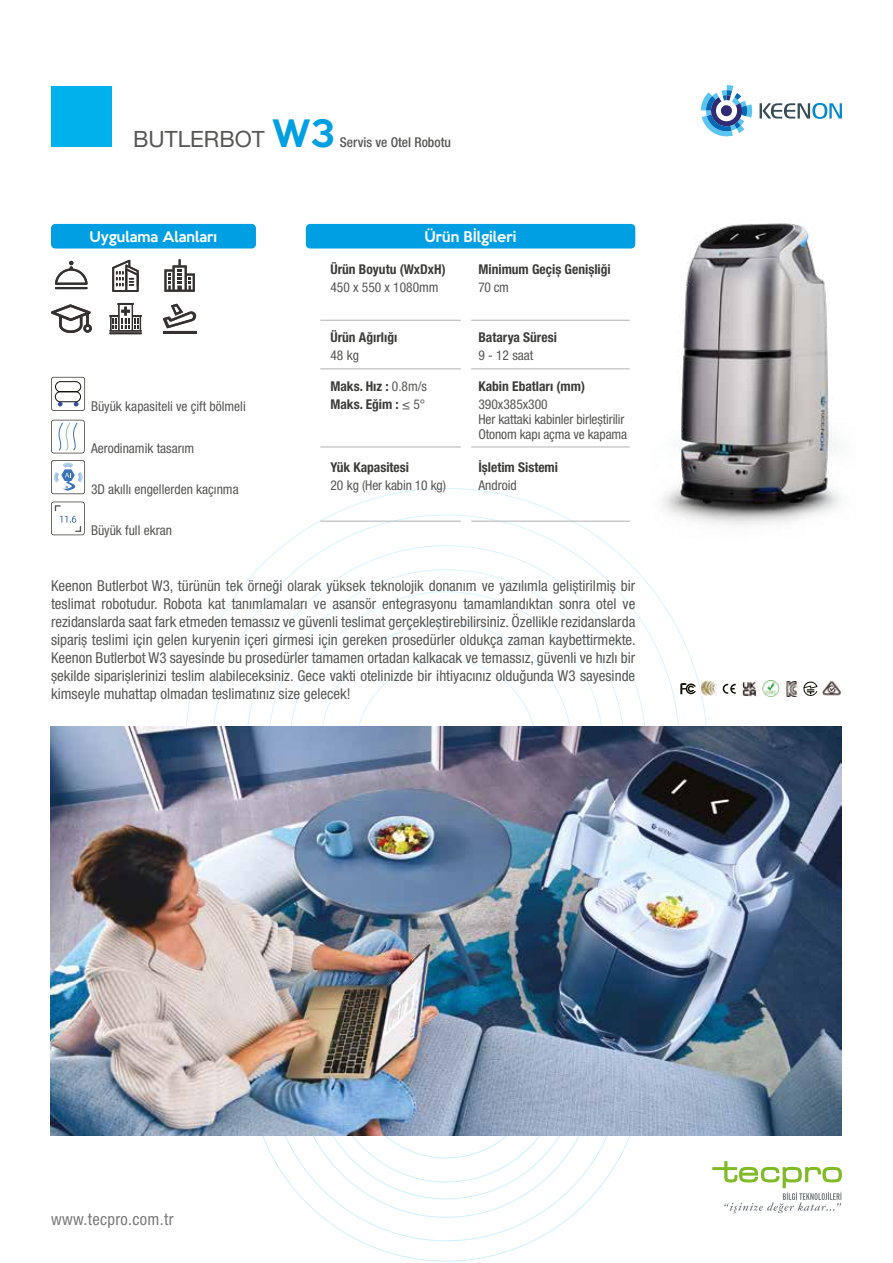
<style>
.page{position:relative;width:893px;height:1263px;background:#fff}
.page>*{position:absolute;margin:0;border:0;box-sizing:border-box;transform-origin:0 0}
.t1{font:22.5px "Helvetica Neue LT Pro";color:#575756}
.t2{font:condensed 16.5px "Helvetica Neue LT Pro";letter-spacing:.02em;color:#7c7b7b}
.t3{font:condensed 15px/18px "Helvetica Neue LT Pro";color:#575756;text-align:justify}
.t4{font:condensed 13.5px/15px "Helvetica Neue LT Pro";color:#575756}
.t5{font:700 condensed 13.5px/18px "Helvetica Neue LT Pro";color:#3c3c3b}
.t6{font:500 13.5px "Keep Calm";color:#fff}
.t7{font:500 condensed 13.5px "Helvetica Neue LT Pro";color:#575756}
.s1{font-family:"Keep Calm";font-weight:500;font-size:34.5px;color:#009fe3}
.s2{font-weight:400;color:#575756}
</style>
<div class="page">
<svg style="left:712px;top:1161px;width:130px;height:52px"></svg>
<svg style="left:760px;top:103px;width:82px;height:16px"></svg>
<svg style="left:701px;top:85px;width:51px;height:51px"></svg>
<div style="left:51px;top:86px;width:61px;height:61px;background:#00b1eb"></div>
<div style="left:51px;top:224px;width:205px;height:24px;background:#009fe3;border-radius:4px"></div>
<div style="left:306px;top:224px;width:329px;height:24px;background:#009fe3;border-radius:4px"></div>
<svg style="left:164px;top:259px;width:31px;height:33px"></svg>
<svg style="left:163px;top:304px;width:34px;height:29px"></svg>
<hr style="left:163px;top:331px;width:33px;height:2px;background:#343130">
<svg style="left:110px;top:303px;width:32px;height:31px"></svg>
<hr style="left:55px;top:287px;width:33px;height:2px;background:#343130">
<svg style="left:55px;top:261px;width:33px;height:24px"></svg>
<svg style="left:51px;top:304px;width:41px;height:29px"></svg>
<svg style="left:112px;top:260px;width:27px;height:32px"></svg>
<hr style="left:320px;top:320px;width:141px;height:1px;background:#b3b2b2">
<hr style="left:320px;top:369px;width:141px;height:1px;background:#b3b2b2">
<hr style="left:320px;top:447px;width:141px;height:1px;background:#b3b2b2">
<hr style="left:320px;top:521px;width:141px;height:1px;background:#b3b2b2">
<hr style="left:471px;top:320px;width:159px;height:1px;background:#b3b2b2">
<hr style="left:471px;top:369px;width:159px;height:1px;background:#b3b2b2">
<hr style="left:471px;top:447px;width:159px;height:1px;background:#b3b2b2">
<hr style="left:471px;top:521px;width:159px;height:1px;background:#b3b2b2">
<img style="left:663px;top:223px;width:178px;height:302px">
<svg style="left:51px;top:377px;width:34px;height:34px"></svg>
<svg style="left:51px;top:420px;width:34px;height:33px"></svg>
<svg style="left:51px;top:460px;width:34px;height:34px"></svg>
<svg style="left:51px;top:502px;width:34px;height:33px"></svg>
<svg style="left:722px;top:684px;width:14px;height:10px"></svg>
<img style="left:762px;top:681px;width:18px;height:16px">
<svg style="left:803px;top:681px;width:14px;height:15px"></svg>
<img style="left:741px;top:681px;width:17px;height:15px">
<img style="left:701px;top:681px;width:16px;height:15px">
<svg style="left:680px;top:683px;width:16px;height:12px"></svg>
<img style="left:784px;top:682px;width:15px;height:14px">
<img style="left:822px;top:681px;width:19px;height:15px">
<img style="left:51px;top:727px;width:791px;height:408px">
<h1 class="t1" style="left:133px;top:125px;width:204px">BUTLERBOT <span class="s1">W3</span></h1>
<p class="t7" style="left:340px;top:134px;width:112px">Servis ve Otel Robotu</p>
<p class="t6" style="left:90px;top:225px;width:129px">Uygulama Alanları</p>
<p class="t6" style="left:425px;top:225px;width:93px">Ürün Bİlgileri</p>
<p class="t5" style="left:330px;top:260px;width:117px">Ürün Boyutu (WxDxH)</p>
<p class="t4" style="left:330px;top:279px;width:110px">450 x 550 x 1080mm</p>
<p class="t5" style="left:478px;top:260px;width:134px">Minimum Geçiş Genişliği</p>
<p class="t4" style="left:478px;top:279px;width:32px">70 cm</p>
<p class="t4" style="left:91px;top:398px;width:156px">Büyük kapasiteli ve çift bölmeli</p>
<p class="t4" style="left:91px;top:441px;width:105px">Aerodinamik tasarım</p>
<p class="t4" style="left:91px;top:481px;width:149px">3D akıllı engellerden kaçınma</p>
<p class="t4" style="left:91px;top:523px;width:82px">Büyük full ekran</p>
<p class="t5" style="left:330px;top:328px;width:68px">Ürün Ağırlığı</p>
<p class="t4" style="left:330px;top:348px;width:30px">48 kg</p>
<p class="t5" style="left:330px;top:377px;width:98px">Maks. Hız : <span class="s2">0.8m/s<br></span>Maks. Eğim : <span class="s2">≤ 5°</span></p>
<p class="t5" style="left:330px;top:458px;width:80px">Yük Kapasitesi</p>
<p class="t4" style="left:330px;top:478px;width:117px">20 kg (Her kabin 10 kg)</p>
<p class="t5" style="left:478px;top:328px;width:80px">Batarya Süresi</p>
<p class="t4" style="left:478px;top:348px;width:57px">9 - 12 saat</p>
<p class="t5" style="left:478px;top:377px;width:108px">Kabin Ebatları (mm)</p>
<p class="t4" style="left:478px;top:396px;width:150px">390x385x300<br>Her kattaki kabinler birleştirilir<br>Otonom kapı açma ve kapama</p>
<p class="t5" style="left:478px;top:458px;width:81px">İşletim Sistemi</p>
<p class="t4" style="left:478px;top:478px;width:40px">Android</p>
<p class="t3" style="left:51px;top:577px;width:586px">Keenon Butlerbot W3, türünün tek örneği olarak yüksek teknolojik donanım ve yazılımla geliştirilmiş bir teslimat robotudur. Robota kat tanımlamaları ve asansör entegrasyonu tamamlandıktan sonra otel ve rezidanslarda saat fark etmeden temassız ve güvenli teslimat gerçekleştirebilirsiniz. Özellikle rezidanslarda sipariş teslimi için gelen kuryenin içeri girmesi için gereken prosedürler oldukça zaman kaybettirmekte.<br>Keenon Butlerbot W3 sayesinde bu prosedürler tamamen ortadan kalkacak ve temassız, güvenli ve hızlı bir şekilde siparişlerinizi teslim alabileceksiniz. Gece vakti otelinizde bir ihtiyacınız olduğunda W3 sayesinde kimseyle muhattap olmadan teslimatınız size gelecek!</p>
<p class="t2" style="left:51px;top:1209px;width:124px">www.tecpro.com.tr</p>
</div>
